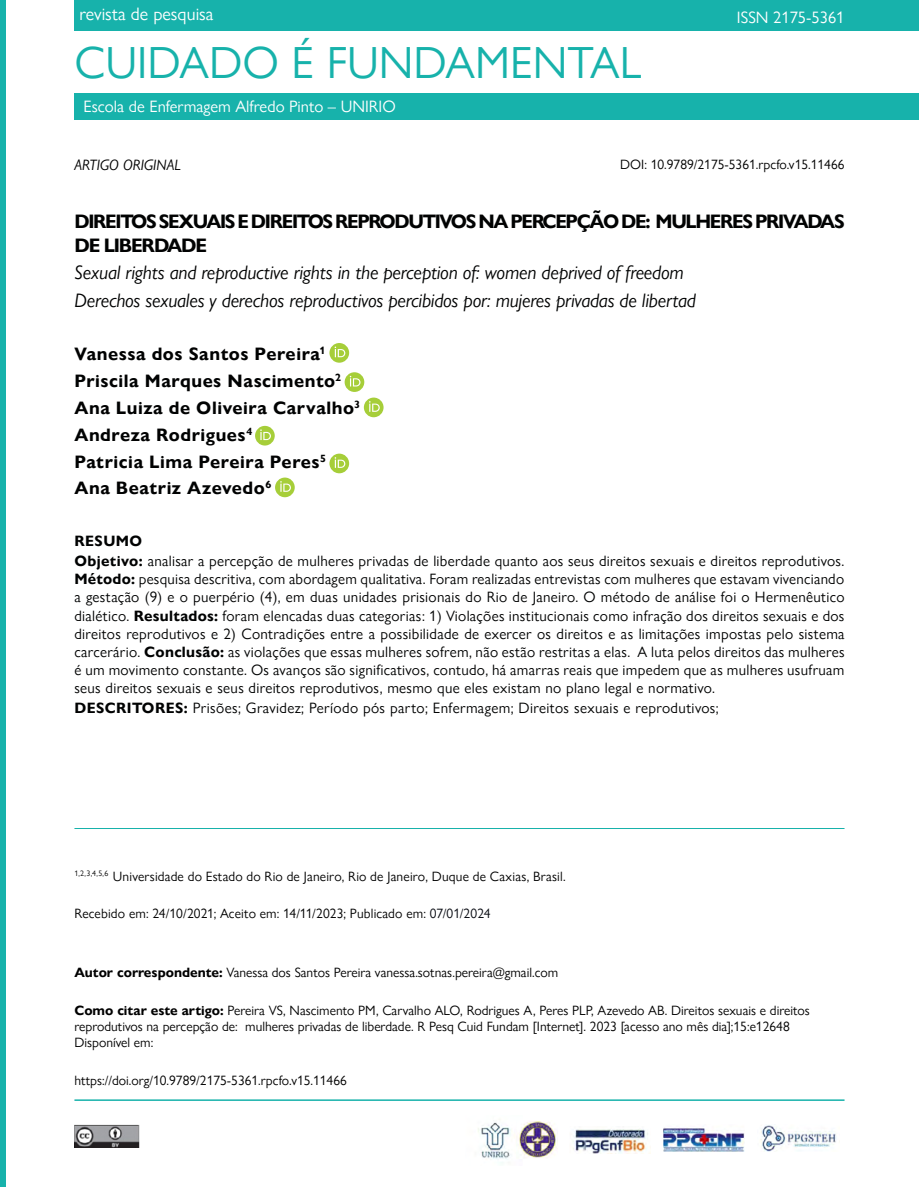
<style>
.page{position:relative;width:919px;height:1187px;background:#fff}
.page>*{position:absolute;margin:0;border:0;box-sizing:border-box;transform-origin:0 0}
.t1{font:45px "Gill Sans Nova";color:#17b2ab}
.t2{font:italic 19.5px/27.6px "Gill Sans Nova";letter-spacing:-.01em;color:#010202}
.t3{font:700 19.5px/23.4px "Gill Sans Nova";letter-spacing:-.07em;color:#010202}
.t4{font:700 18px/26.7px "Gill Sans Nova";letter-spacing:.03em;color:#010202}
.t5{font:18px "Gill Sans Nova";color:#fff}
.t6{font:16.5px "Gill Sans Nova";color:#fff}
.t7{font:15px/18px "Gill Sans Nova";letter-spacing:.02em;color:#010202}
.t8{font:italic 15px "Gill Sans Nova";color:#000}
.t9{font:13.5px/16.2px "Gill Sans Nova";color:#000}
.s1{font-weight:700}
.s2{color:#070a11}
</style>
<div class="page">
<div style="left:74px;top:0;width:844px;height:31px;background:#17b2ab"></div>
<div style="left:74px;top:93px;width:844px;height:27px;background:#17b2ab"></div>
<div style="left:0;top:0;width:5px;height:1186px;background:#17b2ab"></div>
<img style="left:74px;top:1124px;width:66px;height:23px">
<hr style="left:74px;top:1099px;width:770px;height:1px;background:#17b2ab">
<img style="left:478px;top:1122px;width:37px;height:41px">
<img style="left:572px;top:1129px;width:76px;height:24px">
<img style="left:663px;top:1127px;width:81px;height:24px">
<img style="left:519px;top:1121px;width:38px;height:37px">
<img style="left:760px;top:1125px;width:77px;height:26px">
<svg style="left:329px;top:343px;width:20px;height:19px"></svg>
<svg style="left:334px;top:346px;width:11px;height:11px"></svg>
<svg style="left:344px;top:372px;width:20px;height:20px"></svg>
<svg style="left:350px;top:376px;width:10px;height:10px"></svg>
<div style="left:364px;top:397px;width:19px;height:20px;background:#a6ce39;border-radius:50%"></div>
<svg style="left:369px;top:401px;width:11px;height:11px"></svg>
<div style="left:255px;top:426px;width:20px;height:19px;background:#a6ce39;border-radius:50%"></div>
<svg style="left:260px;top:429px;width:11px;height:11px"></svg>
<div style="left:329px;top:453px;width:20px;height:20px;background:#a6ce39;border-radius:50%"></div>
<svg style="left:334px;top:457px;width:11px;height:11px"></svg>
<div style="left:275px;top:477px;width:20px;height:20px;background:#a6ce39;border-radius:50%"></div>
<svg style="left:280px;top:481px;width:11px;height:11px"></svg>
<hr style="left:74px;top:828px;width:770px;height:1px;background:#17b2ab">
<p class="t5" style="left:79px;top:3px;width:135px">revista de pesquisa</p>
<h1 class="t1" style="left:74px;top:35px;width:568px">CUIDADO É FUNDAMENTAL</h1>
<p class="t6" style="left:84px;top:97px;width:313px">Escola de Enfermagem Alfredo Pinto – UNIRIO</p>
<p class="t6" style="left:736px;top:7px;width:109px">ISSN 2175-5361</p>
<p class="t9" style="left:620px;top:156px;width:226px">DOI: 10.9789/2175-5361.rpcfo.v15.11466</p>
<h2 class="t3" style="left:74px;top:210px;width:771px">DIREITOS SEXUAIS E DIREITOS REPRODUTIVOS NA PERCEPÇÃO DE: MULHERES PRIVADAS<br>DE LIBERDADE</h2>
<h2 class="t2" style="left:74px;top:258px;width:623px">Sexual rights and reproductive rights in the perception of: women deprived of freedom<br>Derechos sexuales y derechos reproductivos percibidos por: mujeres privadas de libertad</h2>
<p class="t4" style="left:74px;top:341px;width:287px">Vanessa dos Santos Pereira<sup>1<br></sup>Priscila Marques Nascimento<sup>2<br></sup>Ana Luiza de Oliveira Carvalho<sup>3<br></sup>Andreza Rodrigues<sup>4<br></sup>Patricia Lima Pereira Peres<sup>5<br></sup>Ana Beatriz Azevedo<sup>6</sup></p>
<p class="t8" style="left:74px;top:156px;width:108px">ARTIGO ORIGINAL</p>
<p class="t7" style="left:74px;top:531px;width:771px;line-height:20.1px"><span class="s1">RESUMO<br>Objetivo:</span> analisar a percepção de mulheres privadas de liberdade quanto aos seus direitos sexuais e direitos reprodutivos.</p>
<p class="t7" style="left:74px;top:570px;width:771px;text-align:justify"><span class="s1">Método:</span> pesquisa descritiva, com abordagem qualitativa. Foram realizadas entrevistas com mulheres que estavam vivenciando a gestação (9) e o puerpério (4), em duas unidades prisionais do Rio de Janeiro. O método de análise foi o Hermenêutico dialético. <span class="s1">Resultados:</span> foram elencadas duas categorias: 1) Violações institucionais como infração dos direitos sexuais e dos direitos reprodutivos e 2) Contradições entre a possibilidade de exercer os direitos e as limitações impostas pelo sistema carcerário. <span class="s1">Conclusão:</span> as violações que essas mulheres sofrem, não estão restritas a elas. A luta pelos direitos das mulheres é um movimento constante. Os avanços são significativos, contudo, há amarras reais que impedem que as mulheres usufruam seus direitos sexuais e seus direitos reprodutivos, mesmo que eles existam no plano legal e normativo.</p>
<p class="t7" style="left:74px;top:698px;width:645px"><span class="s1">DESCRITORES:</span> Prisões; Gravidez; Período pós parto; Enfermagem; Direitos sexuais e reprodutivos;</p>
<p class="t9" style="left:74px;top:868px;width:492px"><sup>1,2,3,4,5,6</sup> Universidade do Estado do Rio de Janeiro, Rio de Janeiro, Duque de Caxias, Brasil.</p>
<p class="t9" style="left:74px;top:905px;width:417px">Recebido em: 24/10/2021; Aceito em: 14/11/2023; Publicado em: <span class="s2">07/01/2024</span></p>
<p class="t9" style="left:74px;top:964px;width:485px"><span class="s1">Autor correspondente:</span> Vanessa dos Santos Pereira vanessa.sotnas.pereira@gmail.com</p>
<p class="t9" style="left:74px;top:1001px;width:736px"><span class="s1">Como citar este artigo:</span> Pereira VS, Nascimento PM, Carvalho ALO, Rodrigues A, Peres PLP, Azevedo AB. Direitos sexuais e direitos reprodutivos na percepção de: mulheres privadas de liberdade. R Pesq Cuid Fundam [Internet]. 2023 [acesso ano mês dia];15:e12648<br>Disponível em:</p>
<p class="t9" style="left:74px;top:1071px;width:274px">https://doi.org/10.9789/2175-5361.rpcfo.v15.11466</p>
</div>
